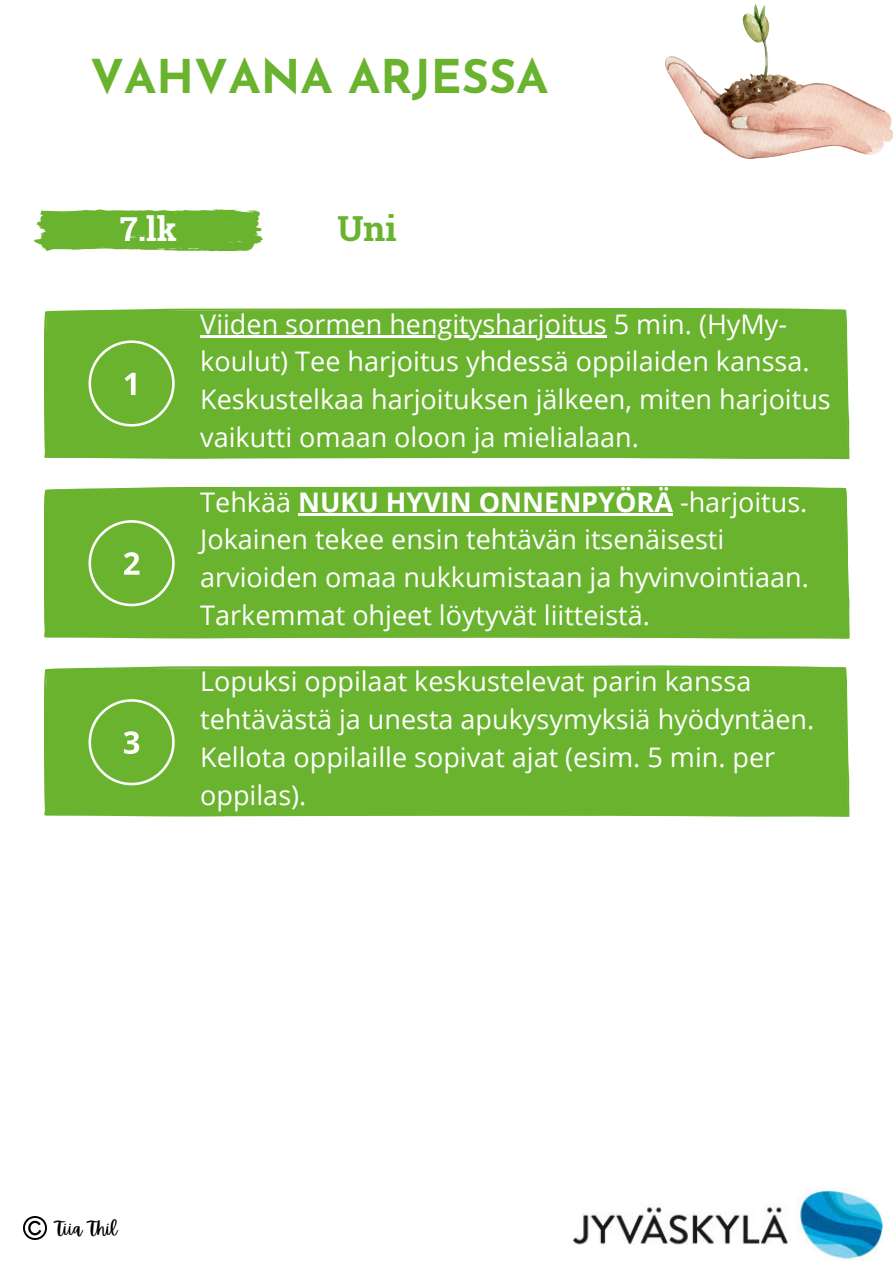
<style>
.page{position:relative;width:893px;height:1263px;background:#fff}
.page>*{position:absolute;margin:0;border:0;box-sizing:border-box;transform-origin:0 0}
.t1{font:700 46.5px "Josefin Sans";color:#69b32e}
.t2{font:700 34.5px "Roboto Slab";color:#69b32e}
.t3{font:700 33px "Roboto Slab";color:#fff}
.t4{font:27px/37.7px "Open Sans";color:#fff}
.t5{font:18px "Apricots";color:#000}
.s1{font-weight:700}
</style>
<div class="page">
<div style="left:44px;top:665px;width:805px;height:152px;background:#69b32e"></div>
<div style="left:44px;top:487px;width:805px;height:152px;background:#69b32e"></div>
<div style="left:44px;top:308px;width:805px;height:151px;background:#69b32e"></div>
<svg style="left:88px;top:340px;width:87px;height:86px;background:#78bb44"></svg>
<svg style="left:88px;top:520px;width:87px;height:86px;background:#7abb45"></svg>
<svg style="left:88px;top:699px;width:87px;height:86px;background:#7abb45"></svg>
<svg style="left:34px;top:209px;width:229px;height:42px;background:#79bb45"></svg>
<img style="left:665px;top:5px;width:228px;height:153px">
<hr style="left:298px;top:513px;width:375px;height:3px;background:#fff">
<hr style="left:200px;top:335px;width:407px;height:3px;background:#fff">
<img style="left:574px;top:1187px;width:308px;height:74px">
<img style="left:24px;top:1216px;width:23px;height:23px">
<h2 class="t1" style="left:90px;top:58px;width:460px">VAHVANA ARJESSA</h2>
<p class="t3" style="left:120px;top:206px;width:58px">7.lk</p>
<p class="t2" style="left:337px;top:205px;width:61px">Uni</p>
<h3 class="t4" style="left:200px;top:304px;width:632px">Viiden sormen hengitysharjoitus 5 min. (HyMy&shy;koulut) Tee harjoitus yhdessä oppilaiden kanssa.<br>Keskustelkaa harjoituksen jälkeen, miten harjoitus vaikutti omaan oloon ja mielialaan.</h3>
<h2 class="t4" style="left:200px;top:482px;width:610px">Tehkää <span class="s1">NUKU HYVIN ONNENPYÖRÄ</span> -harjoitus.<br>Jokainen tekee ensin tehtävän itsenäisesti arvioiden omaa nukkumistaan ja hyvinvointiaan.<br>Tarkemmat ohjeet löytyvät liitteistä.</h2>
<p class="t4" style="left:200px;top:662px;width:615px">Lopuksi oppilaat keskustelevat parin kanssa tehtävästä ja unesta apukysymyksiä hyödyntäen.<br>Kellota oppilaille sopivat ajat (esim. 5 min. per oppilas).</p>
<p class="t5" style="left:55px;top:1218px;width:63px">Tiia Thil</p>
</div>
